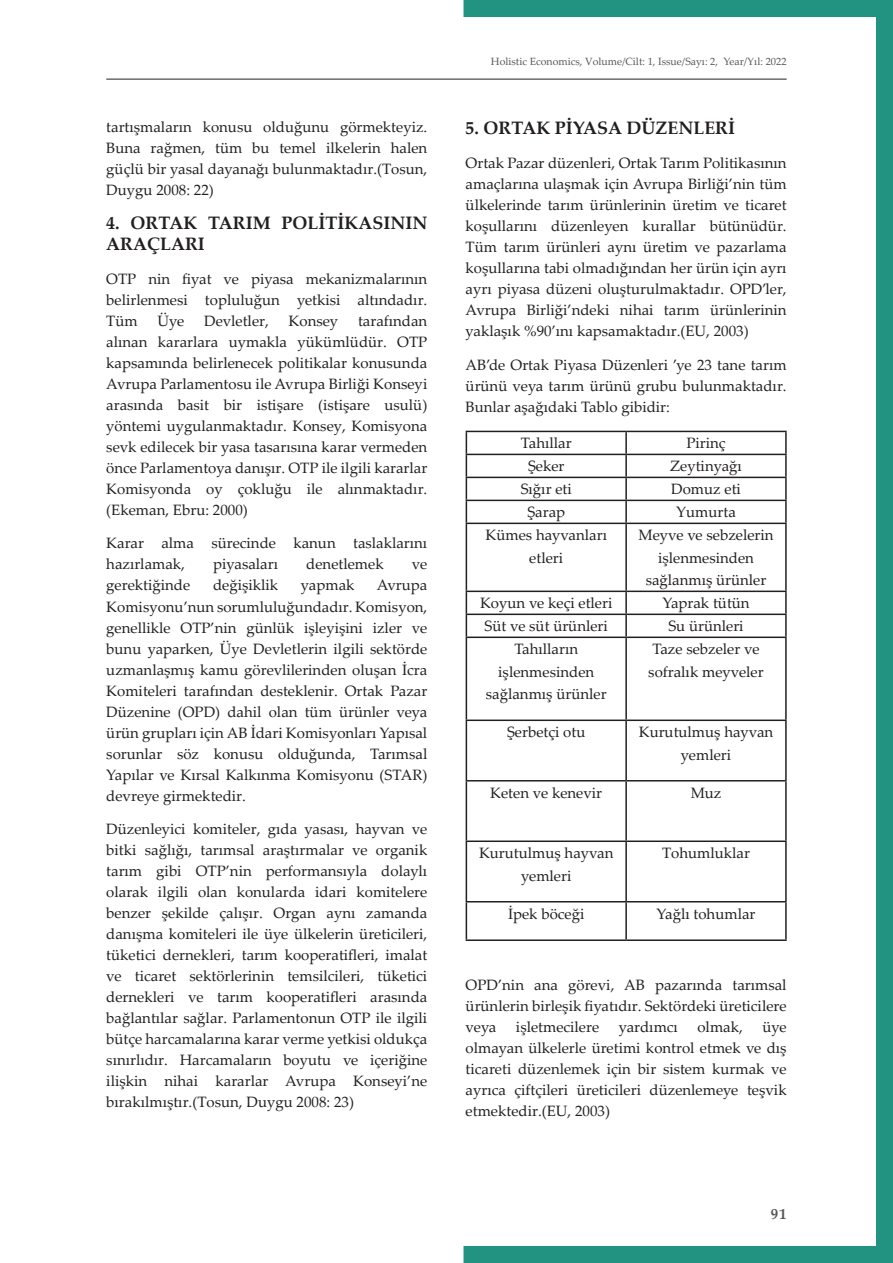
<style>
.page{position:relative;width:893px;height:1263px;background:#fff}
.page>*{position:absolute;margin:0;border:0;box-sizing:border-box;transform-origin:0 0}
.t1{font:700 18px/21px "Palatino Linotype";color:#231f20}
.t2{font:15px/21px "Palatino Linotype";color:#231f20;text-align:justify}
.t3{font:700 15px "Palatino Linotype";color:#57585a}
.t4{font:10.5px "Palatino Linotype";color:#57585a}
</style>
<div class="page">
<svg style="left:463px;top:0;width:430px;height:1263px"></svg>
<hr style="left:106px;top:79px;width:681px;height:1px;background:#231f20">
<hr style="left:466px;top:431px;width:160px;height:1px;background:#231f20">
<hr style="left:626px;top:431px;width:161px;height:1px;background:#231f20">
<hr style="left:625px;top:432px;width:2px;height:22px;background:#231f20">
<hr style="left:785px;top:432px;width:2px;height:22px;background:#231f20">
<hr style="left:466px;top:454px;width:160px;height:1px;background:#231f20">
<hr style="left:626px;top:454px;width:161px;height:1px;background:#231f20">
<hr style="left:625px;top:455px;width:2px;height:22px;background:#231f20">
<hr style="left:785px;top:455px;width:2px;height:22px;background:#231f20">
<hr style="left:466px;top:477px;width:160px;height:1px;background:#231f20">
<hr style="left:626px;top:477px;width:161px;height:1px;background:#231f20">
<hr style="left:625px;top:478px;width:2px;height:22px;background:#231f20">
<hr style="left:785px;top:478px;width:2px;height:22px;background:#231f20">
<hr style="left:466px;top:500px;width:160px;height:1px;background:#231f20">
<svg style="left:466px;top:432px;width:1px;height:91px"></svg>
<hr style="left:626px;top:500px;width:161px;height:1px;background:#231f20">
<hr style="left:625px;top:501px;width:2px;height:22px;background:#231f20">
<hr style="left:785px;top:501px;width:2px;height:22px;background:#231f20">
<hr style="left:466px;top:523px;width:160px;height:1px;background:#231f20">
<hr style="left:466px;top:524px;width:1px;height:67px;background:#231f20">
<hr style="left:626px;top:523px;width:161px;height:1px;background:#231f20">
<hr style="left:625px;top:524px;width:2px;height:67px;background:#231f20">
<hr style="left:785px;top:524px;width:2px;height:67px;background:#231f20">
<hr style="left:466px;top:591px;width:160px;height:1px;background:#231f20">
<hr style="left:626px;top:591px;width:161px;height:1px;background:#231f20">
<hr style="left:625px;top:592px;width:2px;height:21px;background:#231f20">
<hr style="left:785px;top:592px;width:2px;height:21px;background:#231f20">
<hr style="left:466px;top:613px;width:160px;height:2px;background:#231f20">
<svg style="left:466px;top:592px;width:1px;height:44px"></svg>
<hr style="left:626px;top:613px;width:161px;height:2px;background:#231f20">
<hr style="left:625px;top:615px;width:2px;height:21px;background:#231f20">
<hr style="left:785px;top:615px;width:2px;height:21px;background:#231f20">
<hr style="left:466px;top:636px;width:160px;height:2px;background:#231f20">
<hr style="left:466px;top:638px;width:1px;height:81px;background:#231f20">
<hr style="left:626px;top:636px;width:161px;height:2px;background:#231f20">
<hr style="left:625px;top:638px;width:2px;height:81px;background:#231f20">
<hr style="left:785px;top:638px;width:2px;height:81px;background:#231f20">
<hr style="left:466px;top:719px;width:160px;height:2px;background:#231f20">
<hr style="left:466px;top:721px;width:1px;height:59px;background:#231f20">
<hr style="left:626px;top:719px;width:161px;height:2px;background:#231f20">
<hr style="left:625px;top:721px;width:2px;height:59px;background:#231f20">
<hr style="left:785px;top:721px;width:2px;height:59px;background:#231f20">
<hr style="left:466px;top:780px;width:160px;height:1px;background:#231f20">
<hr style="left:466px;top:781px;width:1px;height:59px;background:#231f20">
<hr style="left:626px;top:780px;width:161px;height:1px;background:#231f20">
<hr style="left:625px;top:781px;width:2px;height:59px;background:#231f20">
<hr style="left:785px;top:781px;width:2px;height:59px;background:#231f20">
<hr style="left:466px;top:840px;width:160px;height:2px;background:#231f20">
<hr style="left:466px;top:842px;width:1px;height:59px;background:#231f20">
<hr style="left:626px;top:840px;width:161px;height:2px;background:#231f20">
<hr style="left:625px;top:842px;width:2px;height:59px;background:#231f20">
<hr style="left:785px;top:842px;width:2px;height:59px;background:#231f20">
<hr style="left:466px;top:901px;width:160px;height:1px;background:#231f20">
<hr style="left:466px;top:902px;width:1px;height:37px;background:#231f20">
<hr style="left:626px;top:901px;width:161px;height:1px;background:#231f20">
<hr style="left:625px;top:902px;width:2px;height:37px;background:#231f20">
<hr style="left:785px;top:902px;width:2px;height:37px;background:#231f20">
<hr style="left:466px;top:939px;width:160px;height:2px;background:#231f20">
<hr style="left:626px;top:939px;width:161px;height:2px;background:#231f20">
<p class="t2" style="left:106px;top:116px;width:323px">tartışmaların konusu olduğunu görmekteyiz.<br>Buna rağmen, tüm bu temel ilkelerin halen güçlü bir yasal dayanağı bulunmaktadır.(Tosun, Duygu 2008: 22)</p>
<p class="t1" style="left:106px;top:212px;width:323px">4. ORTAK TARIM POLİTİKASININ<br>ARAÇLARI</p>
<p class="t2" style="left:106px;top:267px;width:323px">OTP nin fiyat ve piyasa mekanizmalarının belirlenmesi topluluğun yetkisi altındadır.<br>Tüm</p>
<p class="t2" style="left:158px;top:309px;width:28px">Üye</p>
<p class="t2" style="left:204px;top:309px;width:66px">Devletler,</p>
<p class="t2" style="left:289px;top:309px;width:51px">Konsey</p>
<p class="t2" style="left:106px;top:309px;width:323px;text-indent:252px">tarafından alınan kararlara uymakla yükümlüdür. OTP kapsamında belirlenecek politikalar konusunda Avrupa Parlamentosu ile Avrupa Birliği Konseyi arasında basit bir istişare (istişare usulü) yöntemi uygulanmaktadır. Konsey, Komisyona sevk edilecek bir yasa tasarısına karar vermeden önce Parlamentoya danışır. OTP ile ilgili kararlar Komisyonda oy çokluğu ile alınmaktadır. (Ekeman, Ebru: 2000)</p>
<p class="t2" style="left:106px;top:532px;width:323px">Karar alma sürecinde kanun taslaklarını hazırlamak,</p>
<p class="t2" style="left:213px;top:553px;width:66px">piyasaları</p>
<p class="t2" style="left:306px;top:553px;width:79px">denetlemek</p>
<p class="t2" style="left:412px;top:553px;width:17px">ve</p>
<p class="t2" style="left:106px;top:574px;width:323px;text-indent:270px">Avrupa Komisyonu’nun sorumluluğundadır. Komisyon, genellikle OTP’nin günlük işleyişini izler ve bunu yaparken, Üye Devletlerin ilgili sektörde uzmanlaşmış kamu görevlilerinden oluşan İcra Komiteleri tarafından desteklenir. Ortak Pazar Düzenine (OPD) dahil olan tüm ürünler veya ürün grupları için AB İdari Komisyonları Yapısal sorunlar söz konusu olduğunda, Tarımsal Yapılar ve Kırsal Kalkınma Komisyonu (STAR) devreye girmektedir.</p>
<p class="t2" style="left:106px;top:818px;width:323px">Düzenleyici komiteler, gıda yasası, hayvan ve bitki sağlığı, tarımsal araştırmalar ve organik tarım gibi OTP’nin performansıyla dolaylı olarak ilgili olan konularda idari komitelere benzer şekilde çalışır. Organ aynı zamanda danışma komiteleri ile üye ülkelerin üreticileri, tüketici dernekleri, tarım kooperatifleri, imalat ve ticaret sektörlerinin temsilcileri, tüketici dernekleri ve tarım kooperatifleri arasında bağlantılar sağlar. Parlamentonun OTP ile ilgili bütçe harcamalarına karar verme yetkisi oldukça sınırlıdır. Harcamaların boyutu ve içeriğine ilişkin nihai kararlar Avrupa Konseyi’ne bırakılmıştır.(Tosun, Duygu 2008: 23)</p>
<p class="t2" style="left:106px;top:574px;width:86px">gerektiğinde</p>
<p class="t2" style="left:213px;top:574px;width:67px">değişiklik</p>
<p class="t2" style="left:301px;top:574px;width:55px">yapmak</p>
<p class="t4" style="left:491px;top:54px;width:297px">Holistic Economics, Volume/Cilt: 1, Issue/Sayı: 2, Year/Yıl: 2022</p>
<p class="t1" style="left:466px;top:117px;width:271px">5. ORTAK PİYASA DÜZENLERİ</p>
<p class="t2" style="left:466px;top:152px;width:323px">Ortak Pazar düzenleri, Ortak Tarım Politikasının amaçlarına ulaşmak için Avrupa Birliği’nin tüm ülkelerinde tarım ürünlerinin üretim ve ticaret koşullarını düzenleyen kurallar bütünüdür.<br>Tüm tarım ürünleri aynı üretim ve pazarlama koşullarına tabi olmadığından her ürün için ayrı ayrı piyasa düzeni oluşturulmaktadır. OPD’ler, Avrupa Birliği’ndeki nihai tarım ürünlerinin yaklaşık %90’ını kapsamaktadır.(EU, 2003)</p>
<p class="t2" style="left:466px;top:354px;width:323px">AB’de Ortak Piyasa Düzenleri ’ye 23 tane tarım ürünü veya tarım ürünü grubu bulunmaktadır.<br>Bunlar aşağıdaki Tablo gibidir:</p>
<p class="t2" style="left:521px;top:432px;width:52px">Tahıllar</p>
<p class="t2" style="left:686px;top:432px;width:41px">Pirinç</p>
<p class="t2" style="left:528px;top:455px;width:38px">Şeker</p>
<p class="t2" style="left:670px;top:455px;width:73px">Zeytinyağı</p>
<p class="t2" style="left:521px;top:478px;width:53px">Sığır eti</p>
<p class="t2" style="left:671px;top:478px;width:71px">Domuz eti</p>
<p class="t2" style="left:527px;top:501px;width:39px">Şarap</p>
<p class="t2" style="left:676px;top:501px;width:61px">Yumurta</p>
<p class="t2" style="left:485px;top:523px;width:123px;line-height:22.5px;text-align:center">Kümes hayvanları etleri</p>
<p class="t2" style="left:638px;top:523px;width:137px;line-height:22.5px;text-align:center">Meyve ve sebzelerin işlenmesinden sağlanmış ürünler</p>
<p class="t2" style="left:480px;top:592px;width:134px">Koyun ve keçi etleri</p>
<p class="t2" style="left:662px;top:592px;width:89px">Yaprak tütün</p>
<p class="t2" style="left:485px;top:615px;width:125px">Süt ve süt ürünleri</p>
<p class="t2" style="left:668px;top:615px;width:77px">Su ürünleri</p>
<p class="t2" style="left:486px;top:637px;width:122px;line-height:22.5px;text-align:center">Tahılların işlenmesinden sağlanmış ürünler</p>
<p class="t2" style="left:648px;top:637px;width:117px;line-height:22.5px">Taze sebzeler ve sofralık meyveler</p>
<p class="t2" style="left:507px;top:721px;width:80px">Şerbetçi otu</p>
<p class="t2" style="left:639px;top:720px;width:136px;line-height:22.5px;text-align:center">Kurutulmuş hayvan yemleri</p>
<p class="t2" style="left:490px;top:781px;width:113px">Keten ve kenevir</p>
<p class="t2" style="left:691px;top:781px;width:32px">Muz</p>
<p class="t2" style="left:479px;top:841px;width:136px;line-height:22.5px;text-align:center">Kurutulmuş hayvan yemleri</p>
<p class="t2" style="left:662px;top:842px;width:89px">Tohumluklar</p>
<p class="t2" style="left:508px;top:902px;width:78px">İpek böceği</p>
<p class="t2" style="left:657px;top:902px;width:100px">Yağlı tohumlar</p>
<p class="t2" style="left:466px;top:973px;width:323px">OPD’nin ana görevi, AB pazarında tarımsal ürünlerin birleşik fiyatıdır. Sektördeki üreticilere veya</p>
<p class="t2" style="left:516px;top:1015px;width:85px">işletmecilere</p>
<p class="t2" style="left:619px;top:1015px;width:61px">yardımcı</p>
<p class="t2" style="left:697px;top:1015px;width:47px">olmak,</p>
<p class="t2" style="left:466px;top:1015px;width:323px;text-indent:297px">üye olmayan ülkelerle üretimi kontrol etmek ve dış ticareti düzenlemek için bir sistem kurmak ve ayrıca çiftçileri üreticileri düzenlemeye teşvik etmektedir.(EU, 2003)</p>
<p class="t3" style="left:771px;top:1203px;width:17px">91</p>
</div>
